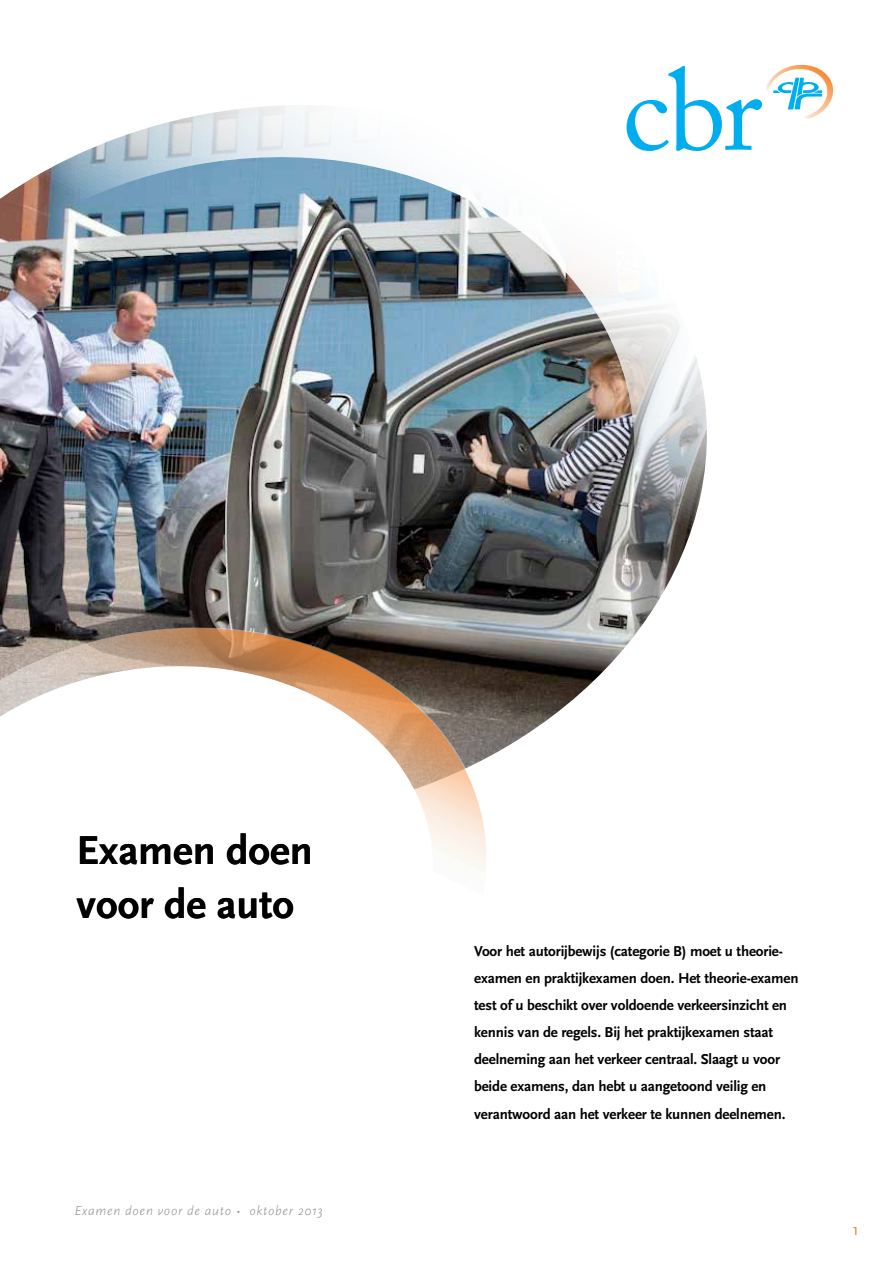
<style>
.page{position:relative;width:893px;height:1263px;background:#fff}
.page>*{position:absolute;margin:0;border:0;box-sizing:border-box;transform-origin:0 0}
.t1{font:700 42px/54px "Scala Sans Pro";color:#000}
.t2{font:16.5px "Scala Sans Pro";color:#f58025}
.t3{font:700 15px/27px "Scala Sans Pro";letter-spacing:-.01em;color:#000}
.t4{font:italic 300 13.5px "Scala Sans Pro";letter-spacing:.05em;color:#8a8c8e}
</style>
<div class="page">
<img style="left:0;top:105px;width:707px;height:640px">
<svg style="left:0;top:604px;width:509px;height:269px"></svg>
<svg style="left:627px;top:65px;width:206px;height:86px"></svg>
<h1 class="t1" style="left:77px;top:821px;width:238px">Examen doen voor de auto</h1>
<p class="t4" style="left:74px;top:1202px;width:250px">Examen doen voor de auto • oktober 2013</p>
<p class="t3" style="left:474px;top:937px;width:326px">Voor het autorijbewijs (categorie B) moet u theorie&shy;examen en praktijkexamen doen. Het theorie-examen test of u beschikt over voldoende verkeersinzicht en kennis van de regels. Bij het praktijkexamen staat deelneming aan het verkeer centraal. Slaagt u voor beide examens, dan hebt u aangetoond veilig en verantwoord aan het verkeer te kunnen deelnemen.</p>
<p class="t2" style="left:853px;top:1219px;width:8px">1</p>
</div>
